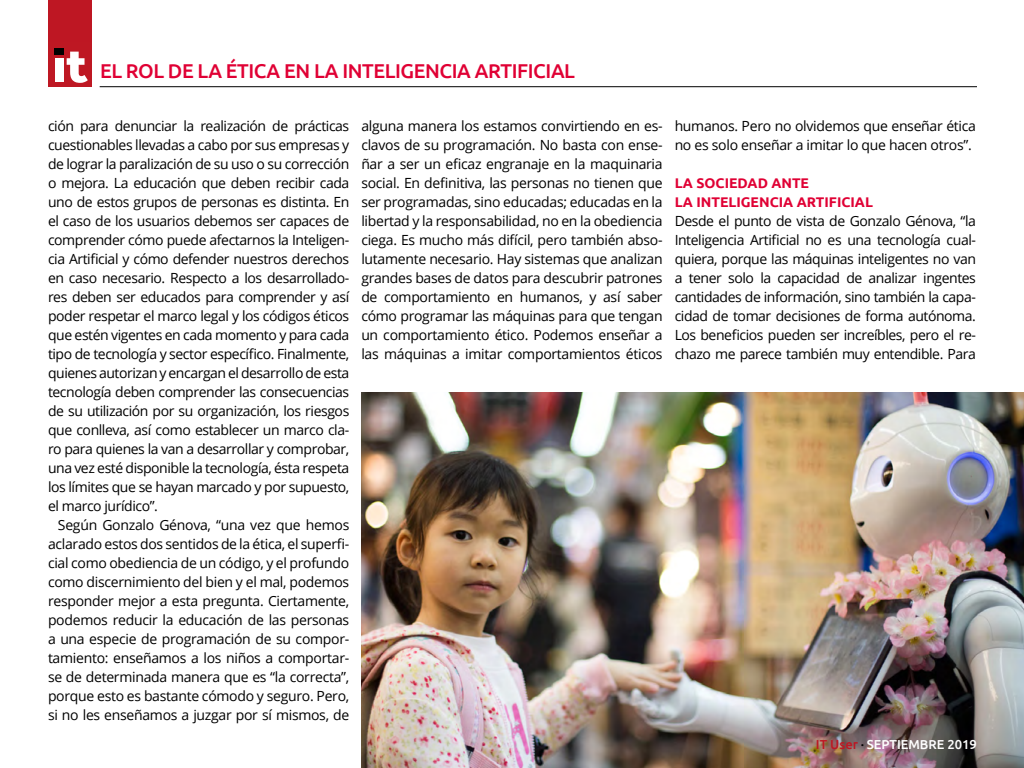
<style>
.page{position:relative;width:1024px;height:768px;background:#fff}
.page>*{position:absolute;margin:0;border:0;box-sizing:border-box;transform-origin:0 0}
.t1{font:500 20px "Ubuntu";letter-spacing:-.02em;color:#e00034}
.t2{font:14px/19px "Open Sans";letter-spacing:-.02em;color:#000;text-align:justify}
.t3{font:700 14px/19px "Ubuntu";color:#e00034}
.t4{font:500 13px "Ubuntu";color:#fff}
.s1{color:#be1723}
.s2{color:#000}
</style>
<div class="page">
<hr style="left:100px;top:86px;width:877px;height:1px;background:#000">
<div style="left:48px;top:0;width:44px;height:87px;background:#be1723"></div>
<div style="left:55px;top:48px;width:9px;height:7px;background:#000"></div>
<div style="left:55px;top:58px;width:9px;height:24px;background:#fff"></div>
<svg style="left:67px;top:52px;width:21px;height:31px"></svg>
<img style="left:361px;top:392px;width:663px;height:376px">
<h1 class="t1" style="left:100px;top:58px;width:476px">EL ROL DE LA ÉTICA EN LA INTELIGENCIA ARTIFICIAL</h1>
<p class="t2" style="left:48px;top:116px;width:303px">ción para denunciar la realización de prácticas cuestionables llevadas a cabo por sus empresas y de lograr la paralización de su uso o su corrección o mejora. La educación que deben recibir cada uno de estos grupos de personas es distinta. En el caso de los usuarios debemos ser capaces de comprender cómo puede afectarnos la Inteligen&shy;cia Artificial y cómo defender nuestros derechos en caso necesario. Respecto a los desarrollado&shy;res deben ser educados para comprender y así poder respetar el marco legal y los códigos éticos que estén vigentes en cada momento y para cada tipo de tecnología y sector específico. Finalmente, quienes autorizan y encargan el desarrollo de esta tecnología deben comprender las consecuencias de su utilización por su organización, los riesgos que conlleva, así como establecer un marco cla&shy;ro para quienes la van a desarrollar y comprobar, una vez esté disponible la tecnología, ésta respeta los límites que se hayan marcado y por supuesto, el marco jurídico”.</p>
<p class="t2" style="left:48px;top:515px;width:303px;text-indent:10px">Según Gonzalo Génova, “una vez que hemos aclarado estos dos sentidos de la ética, el superfi&shy;cial como obediencia de un código, y el profundo como discernimiento del bien y el mal, podemos responder mejor a esta pregunta. Ciertamente, podemos reducir la educación de las personas a una especie de programación de su compor&shy;tamiento: enseñamos a los niños a comportar&shy;se de determinada manera que es “la correcta”, porque esto es bastante cómodo y seguro. Pero, si no les enseñamos a juzgar por sí mismos, de</p>
<p class="t2" style="left:361px;top:116px;width:303px">alguna manera los estamos convirtiendo en es&shy;clavos de su programación. No basta con ense&shy;ñar a ser un eficaz engranaje en la maquinaria social. En definitiva, las personas no tienen que ser programadas, sino educadas; educadas en la libertad y la responsabilidad, no en la obediencia ciega. Es mucho más difícil, pero también abso&shy;lutamente necesario. Hay sistemas que analizan grandes bases de datos para descubrir patrones de comportamiento en humanos, y así saber cómo programar las máquinas para que tengan un comportamiento ético. Podemos enseñar a las máquinas a imitar comportamientos éticos</p>
<p class="t2" style="left:675px;top:116px;width:303px">humanos. Pero no olvidemos que enseñar ética no es solo enseñar a imitar lo que hacen otros”.</p>
<p class="t3" style="left:675px;top:173px;width:200px">LA SOCIEDAD ANTE<br>LA INTELIGENCIA ARTIFICIAL</p>
<p class="t2" style="left:675px;top:211px;width:303px">Desde el punto de vista de Gonzalo Génova, “la Inteligencia Artificial no es una tecnología cual&shy;quiera, porque las máquinas inteligentes no van a tener solo la capacidad de analizar ingentes cantidades de información, sino también la capa&shy;cidad de tomar decisiones de forma autónoma.<br>Los beneficios pueden ser increíbles, pero el re&shy;chazo me parece también muy entendible. Para</p>
<p class="t4" style="left:816px;top:736px;width:163px"><span class="s1">IT User</span> <span class="s2">·</span> SEPTIEMBRE 2019</p>
</div>
